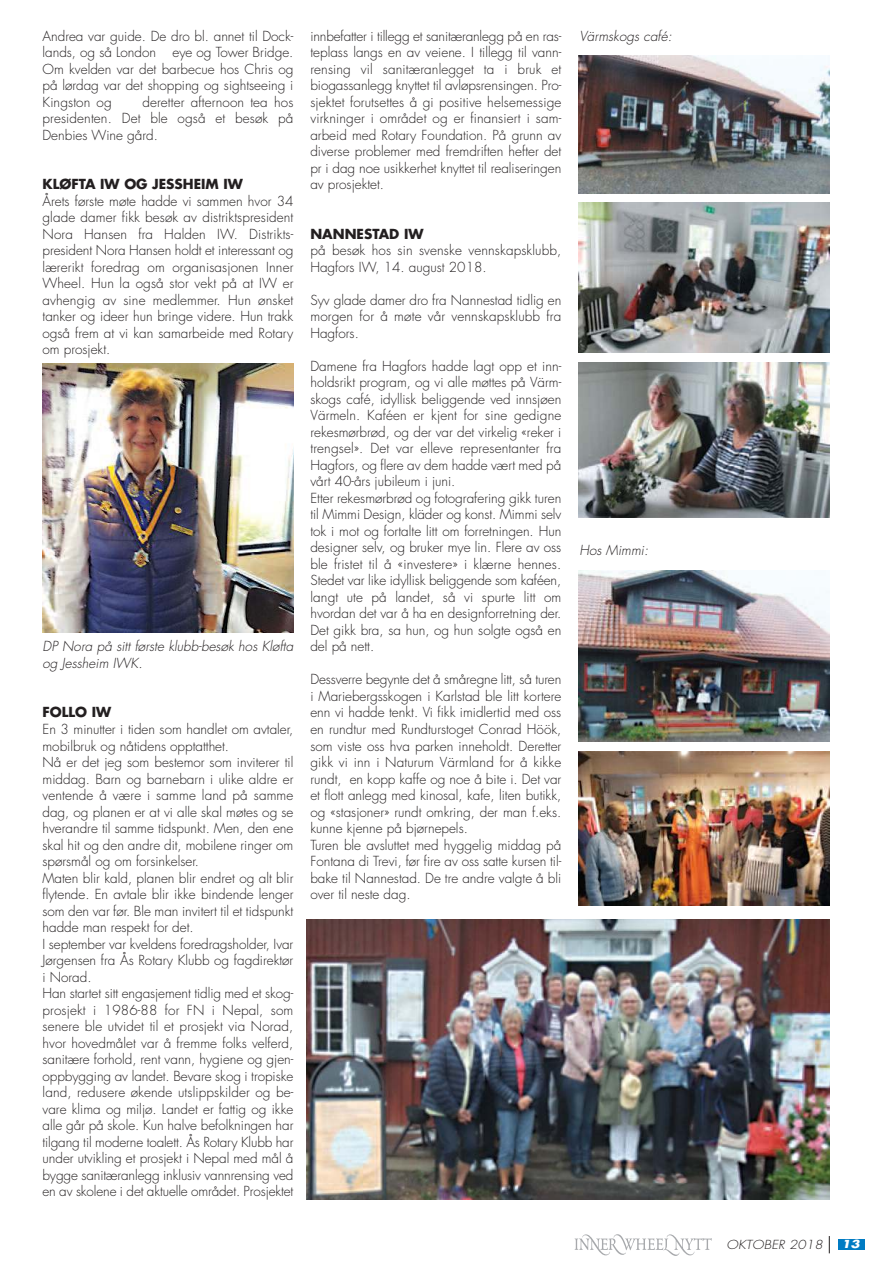
<style>
.page{position:relative;width:893px;height:1263px;background:#fff}
.page>*{position:absolute;margin:0;border:0;box-sizing:border-box;transform-origin:0 0}
.t1{font:300 13.5px/16.5px "Futura";color:#231f20;text-align:justify}
.t2{font:italic 300 13.5px/16.5px "Futura";letter-spacing:.005em;color:#231f20}
.t3{font:700 13.5px "Futura";color:#231f20}
.t4{font:italic 300 12.15px "Futura";letter-spacing:.005em;color:#231f20;scale:1.11 1}
.t5{font:italic 700 10.8px "Futura";color:#fff;scale:1.25 1}
</style>
<div class="page">
<svg style="left:574px;top:1234px;width:138px;height:22px"></svg>
<div style="left:838px;top:1239px;width:27px;height:10px;background:#007bc3"></div>
<svg style="left:829px;top:1236px;width:1px;height:17px"></svg>
<img style="left:43px;top:363px;width:250px;height:270px">
<img style="left:578px;top:55px;width:251px;height:138px">
<img style="left:578px;top:203px;width:251px;height:149px">
<img style="left:578px;top:363px;width:251px;height:154px">
<img style="left:306px;top:920px;width:523px;height:280px">
<img style="left:578px;top:752px;width:251px;height:153px">
<img style="left:578px;top:571px;width:251px;height:171px">
<p class="t1" style="left:43px;top:28px;width:252px">Andrea var guide. De dro bl. annet til Dock&shy;lands, og så London eye og Tower Bridge.<br>Om kvelden var det barbecue hos Chris og på lørdag var det shopping og sightseeing i Kingston og</p>
<p class="t1" style="left:43px;top:94px;width:252px;text-indent:100px">deretter afternoon tea hos presidenten. Det ble også et besøk på Denbies Wine gård.</p>
<p class="t3" style="left:43px;top:176px;width:202px">KLØFTA IW OG JESSHEIM IW</p>
<p class="t1" style="left:43px;top:193px;width:252px">Årets første møte hadde vi sammen hvor 34 glade damer fikk besøk av distriktspresident Nora Hansen fra Halden IW. Distrikts&shy;president Nora Hansen holdt et interessant og lærerikt foredrag om organisasjonen Inner Wheel. Hun la også stor vekt på at IW er avhengig av sine medlemmer. Hun ønsket tanker og ideer hun bringe videre. Hun trakk også frem at vi kan samarbeide med Rotary om prosjekt.</p>
<p class="t2" style="left:43px;top:638px;width:252px">DP Nora på sitt første klubb-besøk hos Kløfta og Jessheim IWK.</p>
<p class="t3" style="left:43px;top:704px;width:70px">FOLLO IW</p>
<p class="t1" style="left:42px;top:721px;width:252px;text-align:left">En 3 minutter i tiden som handlet om avtaler, mobilbruk og nåtidens opptatthet.<br>Nå er det jeg som bestemor som inviterer til middag. Barn og barnebarn i ulike aldre er ventende å være i samme land på samme dag, og planen er at vi alle skal møtes og se hverandre til samme tidspunkt. Men, den ene skal hit og den andre dit, mobilene ringer om spørsmål og om forsinkelser.<br>Maten blir kald, planen blir endret og alt blir flytende. En avtale blir ikke bindende lenger som den var før. Ble man invitert til et tidspunkt hadde man respekt for det.<br>I september var kveldens foredragsholder, Ivar Jørgensen fra Ås Rotary Klubb og fagdirektør i Norad.<br>Han startet sitt engasjement tidlig med et skog&shy;prosjekt i 1986-88 for FN i Nepal, som senere ble utvidet til et prosjekt via Norad, hvor hovedmålet var å fremme folks velferd, sanitære forhold, rent vann, hygiene og gjen&shy;oppbygging av landet. Bevare skog i tropiske land, redusere økende utslippskilder og be&shy;vare klima og miljø. Landet er fattig og ikke alle går på skole. Kun halve befolkningen har tilgang til moderne toalett. Ås Rotary Klubb har under utvikling et prosjekt i Nepal med mål å bygge sanitæranlegg inklusiv vannrensing ved en av skolene i det aktuelle området. Prosjektet</p>
<p class="t1" style="left:310px;top:28px;width:252px">innbefatter i tillegg et sanitæranlegg på en ras&shy;teplass langs en av veiene. I tillegg til vann&shy;rensing vil sanitæranlegget ta i bruk et biogassanlegg knyttet til avløpsrensingen. Pro&shy;sjektet forutsettes å gi positive helsemessige virkninger i området og er finansiert i sam&shy;arbeid med Rotary Foundation. På grunn av diverse problemer med fremdriften hefter det pr i dag noe usikkerhet knyttet til realiseringen av prosjektet.</p>
<p class="t3" style="left:310px;top:225px;width:115px">NANNESTAD IW</p>
<p class="t1" style="left:310px;top:242px;width:252px">på besøk hos sin svenske vennskapsklubb,<br>Hagfors IW, 14. august 2018.</p>
<p class="t1" style="left:310px;top:292px;width:252px">Syv glade damer dro fra Nannestad tidlig en morgen for å møte vår vennskapsklubb fra Hagfors.</p>
<p class="t1" style="left:310px;top:358px;width:252px;text-align:left">Damene fra Hagfors hadde lagt opp et inn&shy;holdsrikt program, og vi alle møttes på Värm&shy;skogs café, idyllisk beliggende ved innsjøen Värmeln. Kaféen er kjent for sine gedigne rekesmørbrød, og der var det virkelig «reker i trengsel». Det var elleve representanter fra Hagfors, og flere av dem hadde vært med på vårt 40-års jubileum i juni.<br>Etter rekesmørbrød og fotografering gikk turen til Mimmi Design, kläder og konst. Mimmi selv tok i mot og fortalte litt om forretningen. Hun designer selv, og bruker mye lin. Flere av oss ble fristet til å «investere» i klærne hennes.<br>Stedet var like idyllisk beliggende som kaféen, langt ute på landet, så vi spurte litt om hvordan det var å ha en designforretning der.<br>Det gikk bra, sa hun, og hun solgte også en del på nett.</p>
<p class="t1" style="left:310px;top:671px;width:252px;text-align:left">Dessverre begynte det å småregne litt, så turen i Mariebergsskogen i Karlstad ble litt kortere enn vi hadde tenkt. Vi fikk imidlertid med oss en rundtur med Rundturstoget Conrad Höök, som viste oss hva parken inneholdt. Deretter gikk vi inn i Naturum Värmland for å kikke rundt, en kopp kaffe og noe å bite i. Det var et flott anlegg med kinosal, kafe, liten butikk, og «stasjoner» rundt omkring, der man f.eks. kunne kjenne på bjørnepels.<br>Turen ble avsluttet med hyggelig middag på Fontana di Trevi, før fire av oss satte kursen til&shy;bake til Nannestad. De tre andre valgte å bli over til neste dag.</p>
<p class="t2" style="left:579px;top:28px;width:94px">Värmskogs café:</p>
<p class="t2" style="left:579px;top:542px;width:70px">Hos Mimmi:</p>
<p class="t4" style="left:727px;top:1237px;width:88px">OKTOBER 2018</p>
<p class="t5" style="left:841px;top:1239px;width:16px">13</p>
</div>
